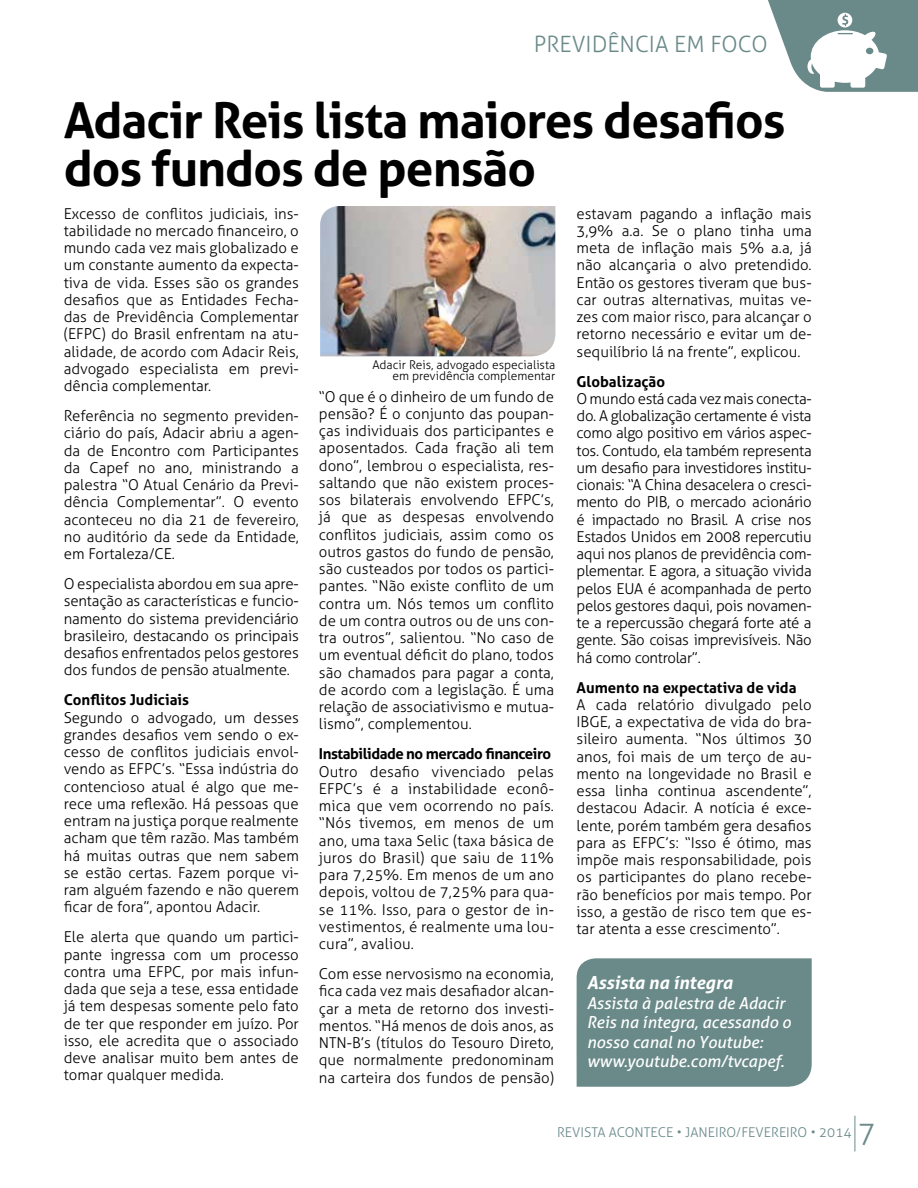
<style>
.page{position:relative;width:918px;height:1188px;background:#fff}
.page>*{position:absolute;margin:0;border:0;box-sizing:border-box;transform-origin:0 0}
.t1{font:700 49.5px/48px "Aller";letter-spacing:-.02em;color:#000}
.t2{font:300 30px "Aller";color:#6a8a89}
.t3{font:300 22.5px "Aller";color:#6a8a89}
.t4{font:italic 700 18px "Aller";color:#fff}
.t5{font:italic 16.5px/19.5px "Aller";color:#fff}
.t6{font:300 15px/17.2px "Aller";color:#000;text-align:justify}
.t7{font:700 15px "Aller";color:#000}
.t8{font:700 15px "Aller";letter-spacing:-.03em;color:#000}
.t9{font:300 13.5px "Aller";color:#6a8a89}
.t10{font:300 12px/11.1px "Aller";color:#000;text-align:right}
</style>
<div class="page">
<hr style="left:855px;top:1116px;width:1px;height:35px;background:#6a8a89">
<svg style="left:768px;top:0;width:150px;height:92px"></svg>
<img style="left:320px;top:206px;width:235px;height:151px">
<div style="left:576px;top:958px;width:236px;height:129px;background:#6a8a89"></div>
<h3 class="t3" style="left:534px;top:31px;width:235px">PREVIDÊNCIA EM FOCO</h3>
<h1 class="t1" style="left:64px;top:96px;width:723px">Adacir Reis lista maiores desafios dos fundos de pensão</h1>
<p class="t6" style="left:64px;top:205px;width:237px">Excesso de conflitos judiciais, ins&shy;tabilidade no mercado financeiro, o mundo cada vez mais globalizado e um constante aumento da expecta&shy;tiva de vida. Esses são os grandes desafios que as Entidades Fecha&shy;das de Previdência Complementar (EFPC) do Brasil enfrentam na atu&shy;alidade, de acordo com Adacir Reis, advogado especialista em previ&shy;dência complementar.</p>
<p class="t6" style="left:64px;top:407px;width:237px">Referência no segmento previden&shy;ciário do país, Adacir abriu a agen&shy;da de Encontro com Participantes da Capef no ano, ministrando a palestra “O Atual Cenário da Previ&shy;dência Complementar”. O evento aconteceu no dia 21 de fevereiro, no auditório da sede da Entidade, em Fortaleza/CE.</p>
<p class="t6" style="left:64px;top:575px;width:237px">O especialista abordou em sua apre&shy;sentação as características e funcio&shy;namento do sistema previdenciário brasileiro, destacando os principais desafios enfrentados pelos gestores dos fundos de pensão atualmente.</p>
<p class="t7" style="left:64px;top:691px;width:127px">Conflitos Judiciais</p>
<p class="t6" style="left:64px;top:709px;width:237px">Segundo o advogado, um desses grandes desafios vem sendo o ex&shy;cesso de conflitos judiciais envol&shy;vendo as EFPC’s. “Essa indústria do contencioso atual é algo que me&shy;rece uma reflexão. Há pessoas que entram na justiça porque realmente acham que têm razão. Mas também há muitas outras que nem sabem se estão certas. Fazem porque vi&shy;ram alguém fazendo e não querem ficar de fora”, apontou Adacir.</p>
<p class="t6" style="left:64px;top:928px;width:237px">Ele alerta que quando um partici&shy;pante ingressa com um processo contra uma EFPC, por mais infun&shy;dada que seja a tese, essa entidade já tem despesas somente pelo fato de ter que responder em juízo. Por isso, ele acredita que o associado deve analisar muito bem antes de tomar qualquer medida.</p>
<p class="t6" style="left:577px;top:205px;width:237px">estavam pagando a inflação mais 3,9% a.a. Se o plano tinha uma meta de inflação mais 5% a.a, já não alcançaria o alvo pretendido.<br>Então os gestores tiveram que bus&shy;car outras alternativas, muitas ve&shy;zes com maior risco, para alcançar o retorno necessário e evitar um de&shy;sequilíbrio lá na frente”, explicou.</p>
<p class="t7" style="left:577px;top:372px;width:90px">Globalização</p>
<p class="t6" style="left:577px;top:390px;width:237px">O mundo está cada vez mais conecta&shy;do. A globalização certamente é vista como algo positivo em vários aspec&shy;tos. Contudo, ela também representa um desafio para investidores institu&shy;cionais: “A China desacelera o cresci&shy;mento do PIB, o mercado acionário é impactado no Brasil. A crise nos Estados Unidos em 2008 repercutiu aqui nos planos de previdência com&shy;plementar. E agora, a situação vivida pelos EUA é acompanhada de perto pelos gestores daqui, pois novamen&shy;te a repercussão chegará forte até a gente. São coisas imprevisíveis. Não há como controlar”.</p>
<p class="t7" style="left:577px;top:678px;width:222px">Aumento na expectativa de vida</p>
<p class="t6" style="left:577px;top:696px;width:237px">A cada relatório divulgado pelo IBGE, a expectativa de vida do bra&shy;sileiro aumenta. “Nos últimos 30 anos, foi mais de um terço de au&shy;mento na longevidade no Brasil e essa linha continua ascendente”, destacou Adacir. A notícia é exce&shy;lente, porém também gera desafios para as EFPC’s: “Isso é ótimo, mas impõe mais responsabilidade, pois os participantes do plano recebe&shy;rão benefícios por mais tempo. Por isso, a gestão de risco tem que es&shy;tar atenta a esse crescimento”.</p>
<p class="t10" style="left:372px;top:359px;width:184px">Adacir Reis, advogado especialista em previdência complementar</p>
<p class="t6" style="left:319px;top:388px;width:237px">“O que é o dinheiro de um fundo de pensão? É o conjunto das poupan&shy;ças individuais dos participantes e aposentados. Cada fração ali tem dono”, lembrou o especialista, res&shy;saltando que não existem proces&shy;sos bilaterais envolvendo EFPC’s, já que as despesas envolvendo conflitos judiciais, assim como os outros gastos do fundo de pensão, são custeados por todos os partici&shy;pantes. “Não existe conflito de um contra um. Nós temos um conflito de um contra outros ou de uns con&shy;tra outros”, salientou. “No caso de um eventual déficit do plano, todos são chamados para pagar a conta, de acordo com a legislação. É uma relação de associativismo e mutua&shy;lismo”, complementou.</p>
<p class="t8" style="left:319px;top:745px;width:234px">Instabilidade no mercado financeiro</p>
<p class="t6" style="left:319px;top:763px;width:237px">Outro desafio vivenciado pelas EFPC’s é a instabilidade econô&shy;mica que vem ocorrendo no país. “Nós tivemos, em menos de um ano, uma taxa Selic (taxa básica de juros do Brasil) que saiu de 11% para 7,25%. Em menos de um ano depois, voltou de 7,25% para qua&shy;se 11%. Isso, para o gestor de in&shy;vestimentos, é realmente uma lou&shy;cura”, avaliou.</p>
<p class="t6" style="left:319px;top:965px;width:237px">Com esse nervosismo na economia, fica cada vez mais desafiador alcan&shy;çar a meta de retorno dos investi&shy;mentos. “Há menos de dois anos, as NTN-B’s (títulos do Tesouro Direto, que normalmente predonominam na carteira dos fundos de pensão)</p>
<p class="t4" style="left:587px;top:971px;width:147px">Assista na íntegra</p>
<p class="t5" style="left:587px;top:993px;width:206px">Assista à palestra de Adacir<br>Reis na íntegra, acessando o nosso canal no Youtube: www.youtube.com/tvcapef.</p>
<p class="t9" style="left:557px;top:1124px;width:296px">REVISTA ACONTECE • JANEIRO/FEVEREIRO • 2014</p>
<h2 class="t2" style="left:858px;top:1115px;width:19px">7</h2>
</div>
